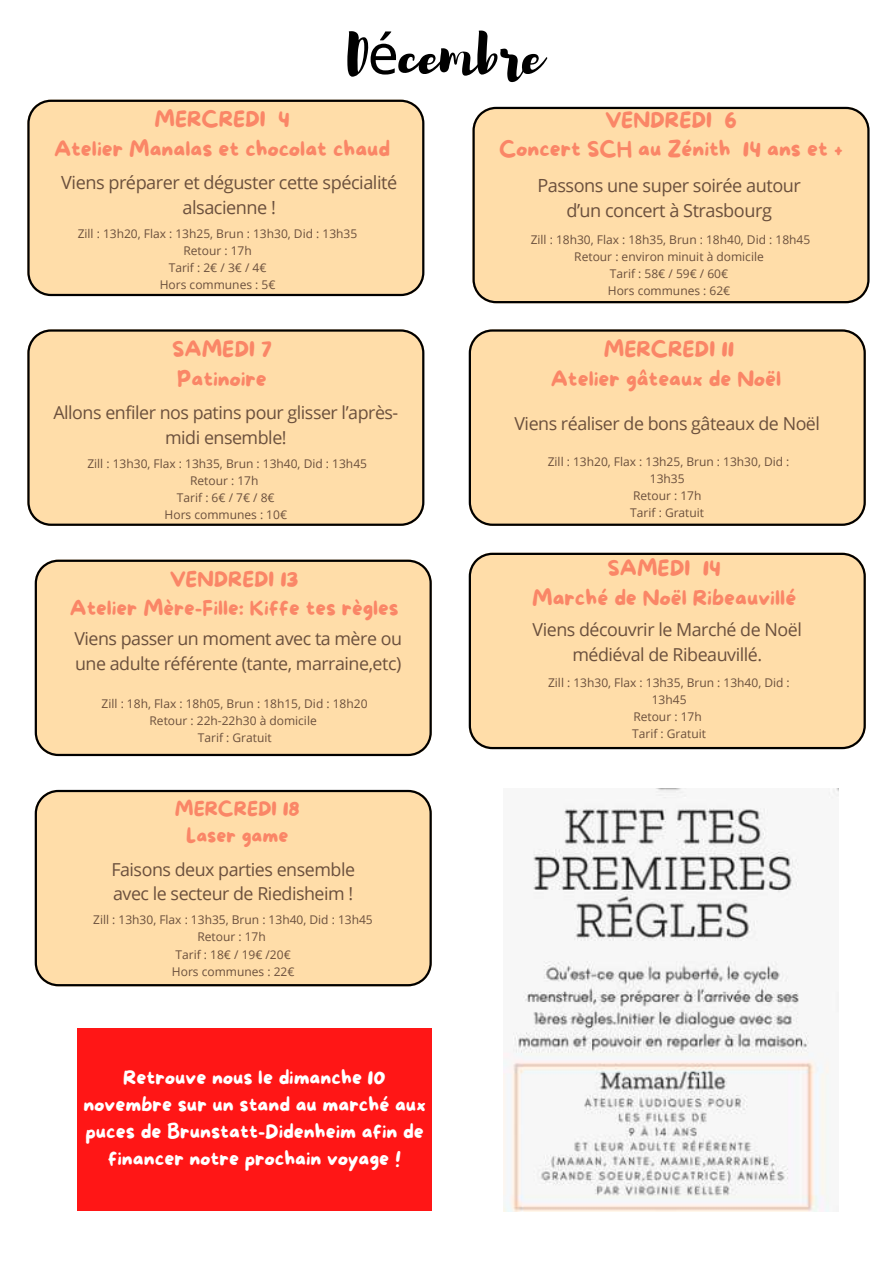
<style>
.page{position:relative;width:894px;height:1264px;background:#fff}
.page>*{position:absolute;margin:0;border:0;box-sizing:border-box;transform-origin:0 0}
.t1{font:55.5px "Brusher";letter-spacing:-.01em;color:#000}
.t2{font:21.3px/29.4px "More Sugar";color:#fa8667;text-align:center}
.t3{font:20.7px/28.8px "More Sugar";color:#fa8667;text-align:center}
.t4{font:19.5px/27px "More Sugar";color:#fff;text-align:center}
.t5{font:19.5px/27px "More Sugar";color:#fa8667;text-align:center}
.t6{font:18.15px/24.8px "Open Sans";letter-spacing:-.025em;color:#6b503d;text-align:center}
.t7{font:17.85px/24.8px "Open Sans";letter-spacing:-.025em;color:#6b503d;text-align:center}
.t8{font:12px/17px "Open Sans";color:#6b503d;text-align:center}
.s1{font-family:"Noto Sans"}
</style>
<div class="page">
<div style="left:472px;top:107px;width:397px;height:196px;background:#ffdda9"></div>
<div style="left:27px;top:329px;width:397px;height:197px;background:#ffdda9"></div>
<div style="left:468px;top:329px;width:397px;height:197px;background:#ffdda9"></div>
<div style="left:468px;top:552px;width:397px;height:197px;background:#ffdda9"></div>
<div style="left:35px;top:789px;width:396px;height:197px;background:#ffdda9"></div>
<img style="left:503px;top:789px;width:334px;height:421px">
<div style="left:77px;top:1028px;width:354px;height:182px;background:#ff1616"></div>
<div style="left:27px;top:100px;width:397px;height:196px;background:#ffdda9"></div>
<div style="left:35px;top:559px;width:396px;height:197px;background:#ffdda9"></div>
<h1 class="t1" style="left:347px;top:19px;width:197px">D<span class="s1">é</span>cembre</h1>
<h2 class="t2" style="left:54px;top:106px;width:337px">MERCREDI 4<br>Atelier Manalas et chocolat chaud</h2>
<h3 class="t6" style="left:61px;top:170px;width:337px">Viens préparer et déguster cette spécialité alsacienne !</h3>
<p class="t8" style="left:78px;top:225px;width:281px">Zill : 13h20, Flax : 13h25, Brun : 13h30, Did : 13h35<br>Retour : 17h<br>Tarif : 2€ / 3€ / 4€<br>Hors communes : 5€</p>
<h2 class="t2" style="left:172px;top:336px;width:101px;text-align:left">SAMEDI 7<br>Patinoire</h2>
<h3 class="t7" style="left:53px;top:400px;width:346px">Allons enfiler nos patins pour glisser l’après&shy;midi ensemble!</h3>
<p class="t8" style="left:87px;top:455px;width:281px">Zill : 13h30, Flax : 13h35, Brun : 13h40, Did : 13h45<br>Retour : 17h<br>Tarif : 6€ / 7€ / 8€<br>Hors communes : 10€</p>
<h3 class="t3" style="left:70px;top:566px;width:330px">VENDREDI 13<br>Atelier Mère-Fille: Kiffe tes règles</h3>
<h3 class="t7" style="left:74px;top:626px;width:329px;text-align:left">Viens passer un moment avec ta mère ou une adulte référente (tante, marraine,etc)</h3>
<p class="t8" style="left:102px;top:695px;width:267px">Zill : 18h, Flax : 18h05, Brun : 18h15, Did : 18h20<br>Retour : 22h-22h30 à domicile<br>Tarif : Gratuit</p>
<h3 class="t5" style="left:175px;top:796px;width:126px">MERCREDI 18<br>Laser game</h3>
<h3 class="t7" style="left:111px;top:856px;width:245px;text-align:left">Faisons deux parties ensemble avec le secteur de Riedisheim !</h3>
<p class="t8" style="left:93px;top:911px;width:281px">Zill : 13h30, Flax : 13h35, Brun : 13h40, Did : 13h45<br>Retour : 17h<br>Tarif : 18€ / 19€ /20€<br>Hors communes : 22€</p>
<h3 class="t4" style="left:83px;top:1065px;width:344px">Retrouve nous le dimanche 10 novembre sur un stand au marché aux puces de Brunstatt-Didenheim afin de financer notre prochain voyage !</h3>
<h2 class="t2" style="left:499px;top:106px;width:345px">VENDREDI 6<br>Concert SCH au Zénith 14 ans et +</h2>
<h3 class="t6" style="left:537px;top:173px;width:265px">Passons une super soirée autour d’un concert à Strasbourg</h3>
<p class="t8" style="left:530px;top:231px;width:281px">Zill : 18h30, Flax : 18h35, Brun : 18h40, Did : 18h45<br>Retour : environ minuit à domicile<br>Tarif : 58€ / 59€ / 60€<br>Hors communes : 62€</p>
<h2 class="t2" style="left:550px;top:336px;width:232px">MERCREDI 11<br>Atelier gâteaux de Noël</h2>
<h3 class="t7" style="left:514px;top:410px;width:307px">Viens réaliser de bons gâteaux de Noël</h3>
<p class="t8" style="left:547px;top:453px;width:243px">Zill : 13h20, Flax : 13h25, Brun : 13h30, Did :<br>13h35<br>Retour : 17h<br>Tarif : Gratuit</p>
<h2 class="t2" style="left:532px;top:554px;width:265px">SAMEDI 14<br>Marché de Noël Ribeauvillé</h2>
<h3 class="t7" style="left:532px;top:616px;width:271px">Viens découvrir le Marché de Noël médiéval de Ribeauvillé.</h3>
<p class="t8" style="left:548px;top:674px;width:243px">Zill : 13h30, Flax : 13h35, Brun : 13h40, Did :<br>13h45<br>Retour : 17h<br>Tarif : Gratuit</p>
</div>
